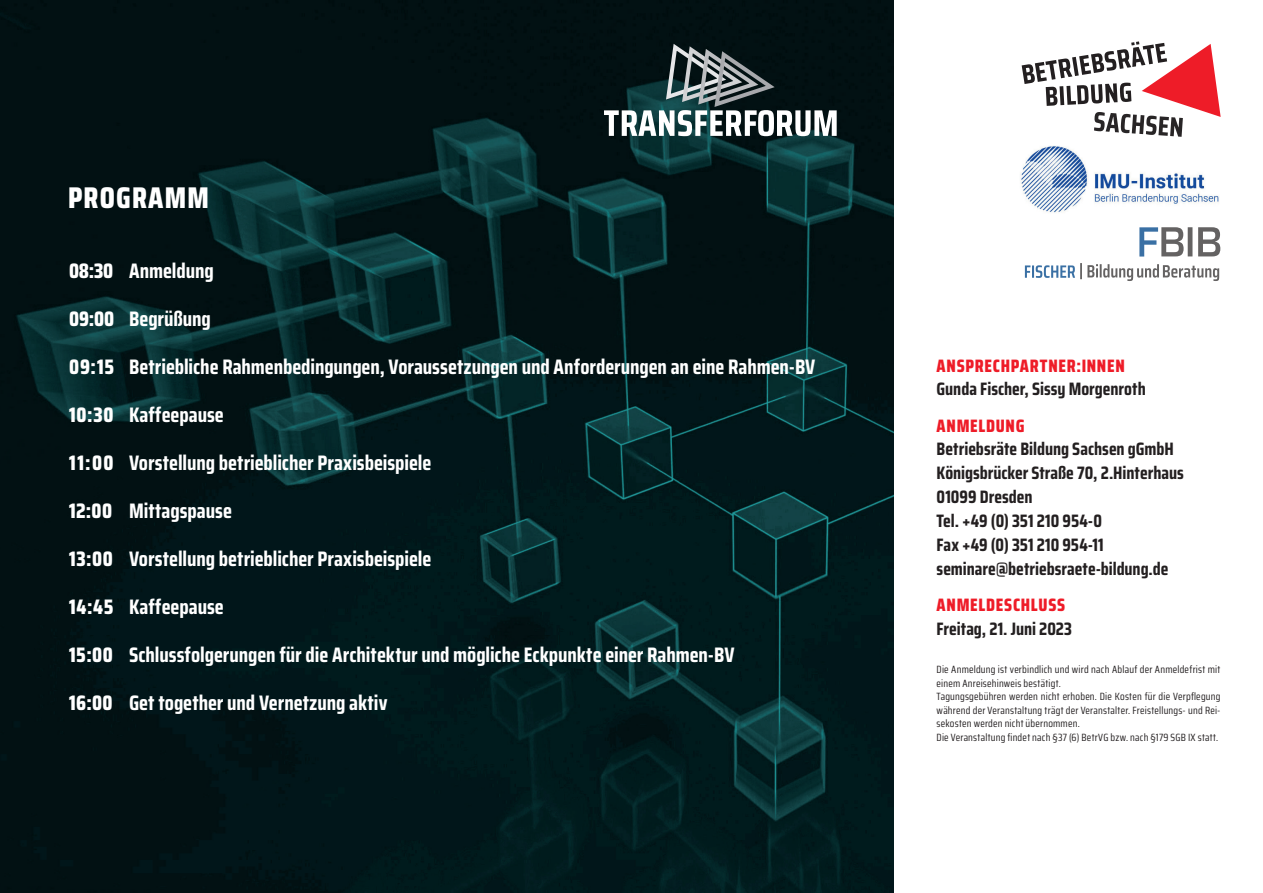
<style>
.page{position:relative;width:1263px;height:893px;background:#fff}
.page>*{position:absolute;margin:0;border:0;box-sizing:border-box;transform-origin:0 0}
.t1{font:800 30px "Saira Condensed";letter-spacing:.04em;color:#fff}
.t2{font:700 21px "Saira Condensed";letter-spacing:-.005em;color:#fff}
.t3{font:700 18px/24px "Saira Condensed";color:#231f20}
.t4{font:800 18px "Saira Condensed";letter-spacing:.04em;color:#ee1c28}
.t5{font:10.5px/13.5px "Saira Condensed";letter-spacing:.02em;color:#231f20}
.s1{font-weight:800}
</style>
<div class="page">
<img style="left:0;top:0;width:893px;height:893px">
<img style="left:1020px;top:145px;width:199px;height:68px">
<svg style="left:1022px;top:41px;width:199px;height:96px"></svg>
<svg style="left:1139px;top:227px;width:81px;height:30px"></svg>
<svg style="left:1025px;top:263px;width:194px;height:18px"></svg>
<svg style="left:604px;top:40px;width:233px;height:96px"></svg>
<h1 class="t1" style="left:68px;top:175px;width:142px">PROGRAMM</h1>
<p class="t2" style="left:69px;top:254px;width:146px"><span class="s1">08:30</span> Anmeldung</p>
<p class="t2" style="left:69px;top:302px;width:143px"><span class="s1">09:00</span> Begrüßung</p>
<p class="t2" style="left:69px;top:350px;width:748px"><span class="s1">09:15</span> Betriebliche Rahmenbedingungen, Voraussetzungen und Anforderungen an eine Rahmen-BV</p>
<p class="t2" style="left:69px;top:398px;width:156px"><span class="s1">10:30</span> Kaffeepause</p>
<p class="t2" style="left:69px;top:446px;width:364px"><span class="s1">11:00</span> Vorstellung betrieblicher Praxisbeispiele</p>
<p class="t2" style="left:69px;top:494px;width:164px"><span class="s1">12:00</span> Mittagspause</p>
<p class="t2" style="left:69px;top:542px;width:364px"><span class="s1">13:00</span> Vorstellung betrieblicher Praxisbeispiele</p>
<p class="t2" style="left:69px;top:590px;width:156px"><span class="s1">14:45</span> Kaffeepause</p>
<p class="t2" style="left:69px;top:638px;width:667px"><span class="s1">15:00</span> Schlussfolgerungen für die Architektur und mögliche Eckpunkte einer Rahmen-BV</p>
<p class="t2" style="left:69px;top:686px;width:320px"><span class="s1">16:00</span> Get together und Vernetzung aktiv</p>
<p class="t4" style="left:936px;top:351px;width:190px">ANSPRECHPARTNER:INNEN</p>
<p class="t3" style="left:936px;top:377px;width:211px">Gunda Fischer, Sissy Morgenroth</p>
<p class="t4" style="left:936px;top:411px;width:89px">ANMELDUNG</p>
<p class="t3" style="left:936px;top:437px;width:249px">Betriebsräte Bildung Sachsen gGmbH<br>Königsbrücker Straße 70, 2.Hinterhaus<br>01099 Dresden<br>Tel. +49 (0) 351 210 954-0<br>Fax +49 (0) 351 210 954-11 seminare@betriebsraete-bildung.de</p>
<p class="t4" style="left:936px;top:591px;width:130px">ANMELDESCHLUSS</p>
<p class="t3" style="left:936px;top:617px;width:137px">Freitag, 21. Juni 2023</p>
<p class="t5" style="left:936px;top:662px;width:285px">Die Anmeldung ist verbindlich und wird nach Ablauf der Anmeldefrist mit einem Anreisehinweis bestätigt.<br>Tagungsgebühren werden nicht erhoben. Die Kosten für die Verpflegung während der Veranstaltung trägt der Veranstalter. Freistellungs- und Rei&shy;sekosten werden nicht übernommen.<br>Die Veranstaltung findet nach §37 (6) BetrVG bzw. nach §179 SGB IX statt.</p>
</div>
